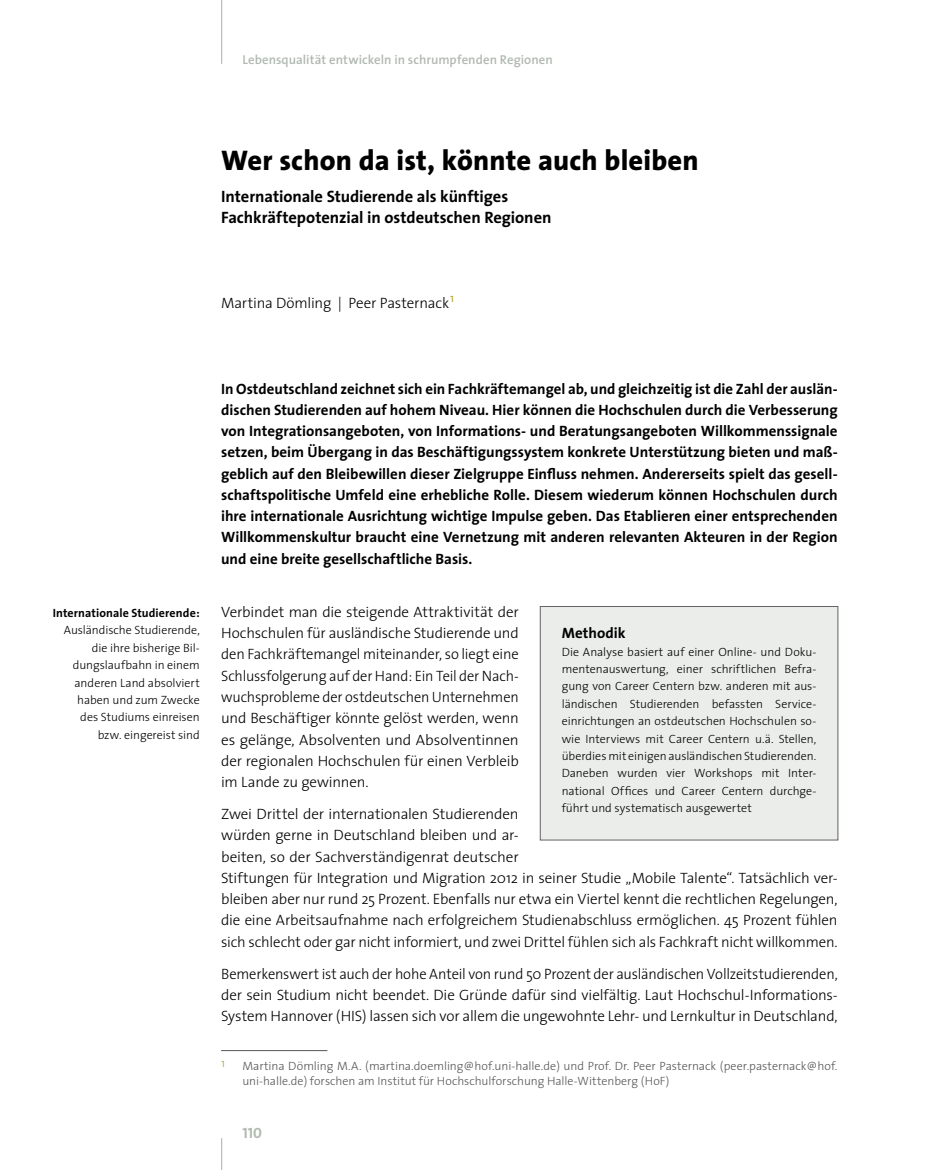
<style>
.page{position:relative;width:944px;height:1170px;background:#fff}
.page>*{position:absolute;margin:0;border:0;box-sizing:border-box;transform-origin:0 0}
.t1{font:800 28.5px "The Sans";letter-spacing:.005em;color:#000}
.t2{font:700 16.5px/21.3px "The Sans";color:#000}
.t3{font:300 15px/21.3px "The Sans";letter-spacing:-.01em;color:#000;text-align:justify}
.t4{font:700 15px/21.3px "The Sans";color:#000;text-align:justify}
.t5{font:15px "The Sans Bold Caps";color:#b0bab1}
.t6{font:600 12.9px "The Sans";letter-spacing:.005em;color:#b0bab1}
.t7{font:300 12px/17.4px "The Sans";color:#000}
.t8{font:300 12px/15px "The Sans";color:#565656}
.t9{font:700 12px "The Sans";letter-spacing:.01em;color:#000}
.t10{font:300 12px "The Sans";color:#b2a631}
</style>
<div class="page">
<hr style="left:221px;top:0;width:1px;height:64px;background:#b0bab1">
<hr style="left:221px;top:1137px;width:1px;height:32px;background:#b0bab1">
<hr style="left:221px;top:1050px;width:106px;height:1px;background:#565656">
<div style="left:540px;top:606px;width:298px;height:234px;background:#ebedeb"></div>
<div style="left:540px;top:606px;width:298px;height:234px;border:1px solid #636362"></div>
<p class="t6" style="left:242px;top:49px;width:312px">Lebensqualität entwickeln in schrumpfenden Regionen</p>
<h1 class="t1" style="left:221px;top:136px;width:479px">Wer schon da ist, könnte auch bleiben</h1>
<p class="t2" style="left:221px;top:185px;width:332px">Internationale Studierende als künftiges<br>Fachkräftepotenzial in ostdeutschen Regionen</p>
<p class="t3" style="left:221px;top:292px;width:235px">Martina Dömling | Peer Pasternack<sup>1</sup></p>
<p class="t9" style="left:53px;top:602px;width:149px">Internationale Studierende:</p>
<p class="t7" style="left:64px;top:621px;width:138px;text-align:right">Ausländische Studierende, die ihre bisherige Bil&shy;dungslaufbahn in einem anderen Land absolviert haben und zum Zwecke des Studiums einreisen bzw. eingereist sind</p>
<p class="t4" style="left:221px;top:377px;width:618px">In Ostdeutschland zeichnet sich ein Fachkräftemangel ab, und gleichzeitig ist die Zahl der auslän&shy;dischen Studierenden auf hohem Niveau. Hier können die Hochschulen durch die Verbesserung von Integrationsangeboten, von Informations- und Beratungsangeboten Willkommenssignale setzen, beim Übergang in das Beschäftigungssystem konkrete Unterstützung bieten und maß&shy;geblich auf den Bleibewillen dieser Zielgruppe Einfluss nehmen. Andererseits spielt das gesell&shy;schaftspolitische Umfeld eine erhebliche Rolle. Diesem wiederum können Hochschulen durch ihre internationale Ausrichtung wichtige Impulse geben. Das Etablieren einer entsprechenden Willkommenskultur braucht eine Vernetzung mit anderen relevanten Akteuren in der Region und eine breite gesellschaftliche Basis.</p>
<p class="t3" style="left:221px;top:600px;width:299px">Verbindet man die steigende Attraktivität der Hochschulen für ausländische Studierende und den Fachkräftemangel miteinander, so liegt eine Schlussfolgerung auf der Hand: Ein Teil der Nach&shy;wuchsprobleme der ostdeutschen Unternehmen und Beschäftiger könnte gelöst werden, wenn es gelänge, Absolventen und Absolventinnen der regionalen Hochschulen für einen Verbleib im Lande zu gewinnen.</p>
<p class="t3" style="left:221px;top:802px;width:618px;text-align:left">Zwei Drittel der internationalen Studierenden<br>würden gerne in Deutschland bleiben und ar-<br>beiten, so der Sachverständigenrat deutscher<br>Stiftungen für Integration und Migration 2012 in seiner Studie „Mobile Talente“. Tatsächlich ver&shy;bleiben aber nur rund 25 Prozent. Ebenfalls nur etwa ein Viertel kennt die rechtlichen Regelungen, die eine Arbeitsaufnahme nach erfolgreichem Studienabschluss ermöglichen. 45 Prozent fühlen sich schlecht oder gar nicht informiert, und zwei Drittel fühlen sich als Fachkraft nicht willkommen.</p>
<p class="t3" style="left:221px;top:962px;width:618px">Bemerkenswert ist auch der hohe Anteil von rund 50 Prozent der ausländischen Vollzeitstudierenden, der sein Studium nicht beendet. Die Gründe dafür sind vielfältig. Laut Hochschul-Informations-System Hannover (HIS) lassen sich vor allem die ungewohnte Lehr- und Lernkultur in Deutschland,</p>
<p class="t4" style="left:562px;top:622px;width:65px">Methodik</p>
<p class="t7" style="left:562px;top:642px;width:256px">Die Analyse basiert auf einer Online- und Doku&shy;mentenauswertung, einer schriftlichen Befra&shy;gung von Career Centern bzw. anderen mit aus&shy;ländischen Studierenden befassten Service&shy;einrichtungen an ostdeutschen Hochschulen so&shy;wie Interviews mit Career Centern u.ä. Stellen, überdies mit einigen ausländischen Studierenden.<br>Daneben wurden vier Workshops mit Inter&shy;national Offices und Career Centern durchge&shy;führt und systematisch ausgewertet</p>
<p class="t10" style="left:221px;top:1052px;width:6px">1</p>
<p class="t8" style="left:242px;top:1057px;width:595px">Martina Dömling M.A. (martina.doemling@hof.uni-halle.de) und Prof. Dr. Peer Pasternack (peer.pasternack@hof. uni-halle.de) forschen am Institut für Hochschulforschung Halle-Wittenberg (HoF)</p>
<p class="t5" style="left:242px;top:1120px;width:21px">110</p>
</div>
